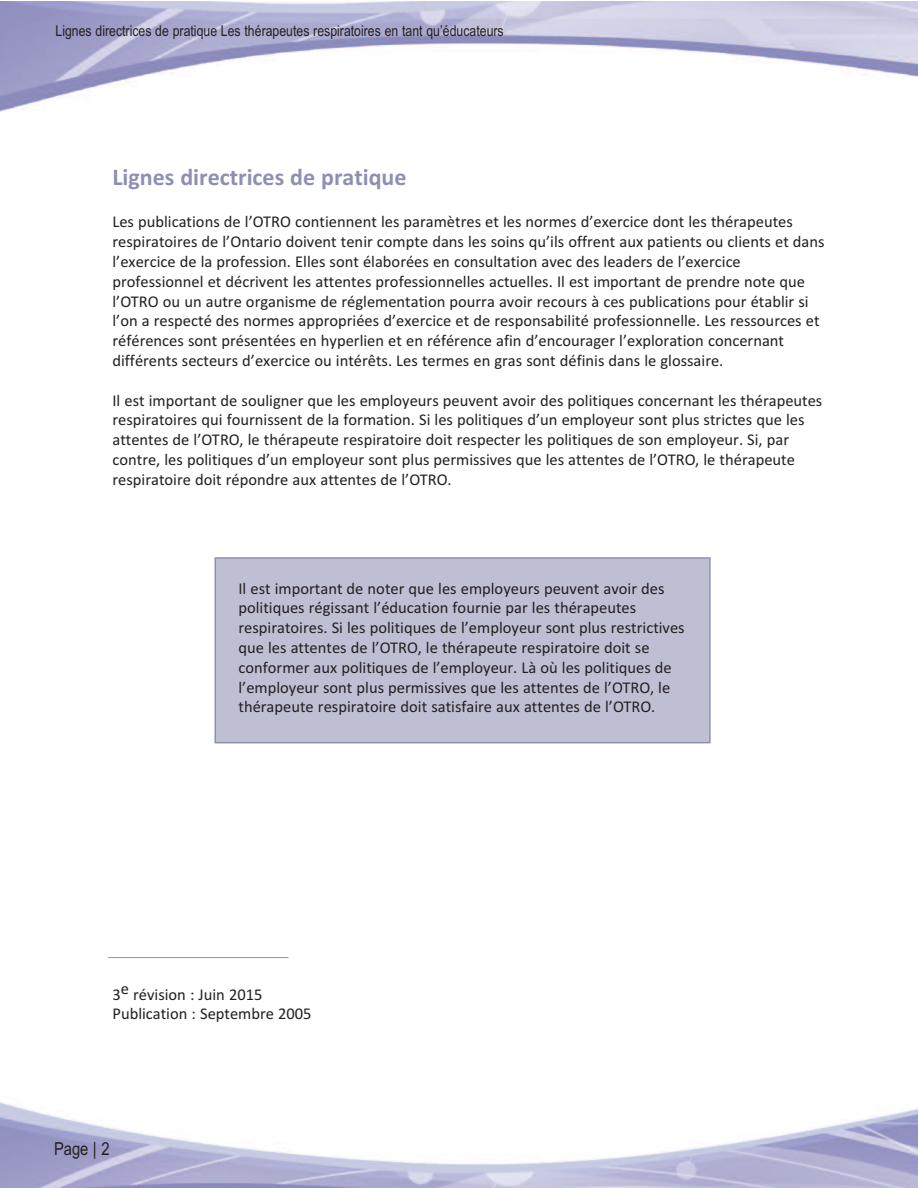
<style>
.page{position:relative;width:918px;height:1188px;background:#fff}
.page>*{position:absolute;margin:0;border:0;box-sizing:border-box;transform-origin:0 0}
.t1{font:700 24px "Calibri";color:#8e8fb3}
.t2{font:18px "Arial Narrow";color:#231f20}
.t3{font:16.5px/19.8px "Calibri";color:#231f20}
.t4{font:15px "Arial Narrow";color:#231f20}
</style>
<div class="page">
<img style="left:0;top:1px;width:918px;height:111px">
<img style="left:0;top:1102px;width:918px;height:86px">
<hr style="left:108px;top:957px;width:180px;height:1px;background:#8e8fb3">
<div style="left:216px;top:559px;width:493px;height:183px;background:#bfbfd4"></div>
<div style="left:215px;top:557px;width:496px;height:186px;border:2px solid #8e8fb3"></div>
<p class="t4" style="left:56px;top:22px;width:450px">Lignes directrices de pratique Les thérapeutes respiratoires en tant qu’éducateurs</p>
<h1 class="t1" style="left:112px;top:162px;width:296px">Lignes directrices de pratique</h1>
<p class="t3" style="left:112px;top:212px;width:714px">Les publications de l’OTRO contiennent les paramètres et les normes d’exercice dont les thérapeutes respiratoires de l’Ontario doivent tenir compte dans les soins qu’ils offrent aux patients ou clients et dans l’exercice de la profession. Elles sont élaborées en consultation avec des leaders de l’exercice professionnel et décrivent les attentes professionnelles actuelles. Il est important de prendre note que l’OTRO ou un autre organisme de réglementation pourra avoir recours à ces publications pour établir si l’on a respecté des normes appropriées d’exercice et de responsabilité professionnelle. Les ressources et références sont présentées en hyperlien et en référence afin d’encourager l’exploration concernant différents secteurs d’exercice ou intérêts. Les termes en gras sont définis dans le glossaire.</p>
<p class="t3" style="left:112px;top:390px;width:711px">Il est important de souligner que les employeurs peuvent avoir des politiques concernant les thérapeutes respiratoires qui fournissent de la formation. Si les politiques d’un employeur sont plus strictes que les attentes de l’OTRO, le thérapeute respiratoire doit respecter les politiques de son employeur. Si, par contre, les politiques d’un employeur sont plus permissives que les attentes de l’OTRO, le thérapeute respiratoire doit répondre aux attentes de l’OTRO.</p>
<p class="t3" style="left:239px;top:578px;width:448px">Il est important de noter que les employeurs peuvent avoir des politiques régissant l’éducation fournie par les thérapeutes respiratoires. Si les politiques de l’employeur sont plus restrictives que les attentes de l’OTRO, le thérapeute respiratoire doit se conformer aux politiques de l’employeur. Là où les politiques de l’employeur sont plus permissives que les attentes de l’OTRO, le thérapeute respiratoire doit satisfaire aux attentes de l’OTRO.</p>
<p class="t3" style="left:112px;top:984px;width:201px">3e révision : Juin 2015<br>Publication : Septembre 2005</p>
<p class="t2" style="left:54px;top:1138px;width:57px">Page | 2</p>
</div>
